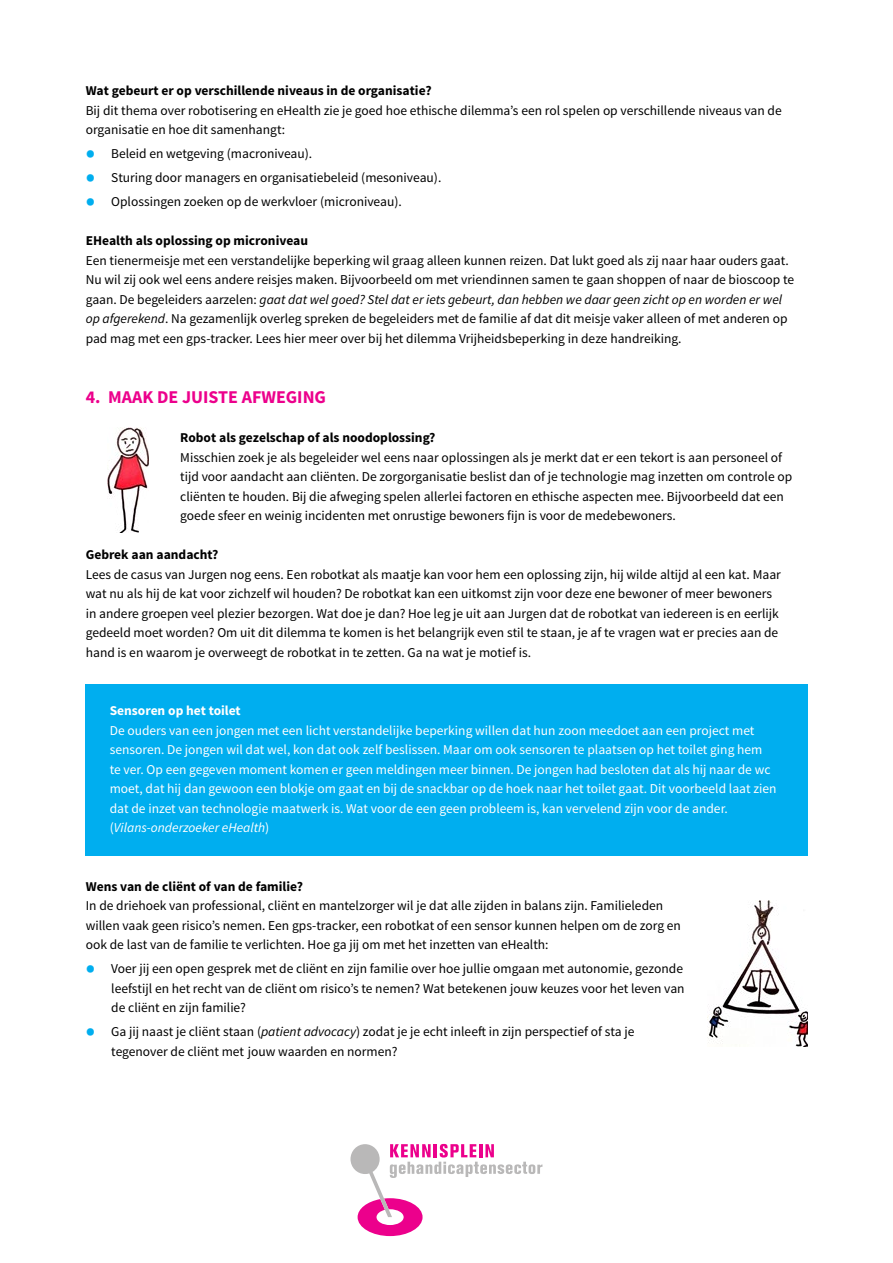
<style>
.page{position:relative;width:893px;height:1263px;background:#fff}
.page>*{position:absolute;margin:0;border:0;box-sizing:border-box;transform-origin:0 0}
.t1{font:700 18px "Source Sans Pro";color:#ec008c}
.t2{font:13.5px/19.5px "Source Sans Pro";color:#000}
.t3{font:13.5px/19.5px "Source Sans Pro";color:#fff}
.t4{font:700 13.5px "Source Sans Pro";color:#000}
.t5{font:700 13.5px "Source Sans Pro";color:#fff}
.s1{font-weight:700;font-size:27px;color:#00aeef}
.s2{font-style:italic}
</style>
<div class="page">
<svg style="left:350px;top:1144px;width:192px;height:92px"></svg>
<div style="left:85px;top:685px;width:723px;height:171px;background:#00aeef"></div>
<img style="left:107px;top:428px;width:42px;height:105px">
<img style="left:708px;top:901px;width:100px;height:145px">
<p class="t4" style="left:86px;top:82px;width:347px">Wat gebeurt er op verschillende niveaus in de organisatie?</p>
<p class="t2" style="left:86px;top:101px;width:697px">Bij dit thema over robotisering en eHealth zie je goed hoe ethische dilemma’s een rol spelen op verschillende niveaus van de organisatie en hoe dit samenhangt:</p>
<p class="t2" style="left:86px;top:144px;width:228px"><span class="s1">•</span> Beleid en wetgeving (macroniveau).</p>
<p class="t2" style="left:86px;top:168px;width:357px"><span class="s1">•</span> Sturing door managers en organisatiebeleid (mesoniveau).</p>
<p class="t2" style="left:86px;top:192px;width:318px"><span class="s1">•</span> Oplossingen zoeken op de werkvloer (microniveau).</p>
<p class="t4" style="left:86px;top:232px;width:224px">EHealth als oplossing op microniveau</p>
<p class="t2" style="left:86px;top:251px;width:710px">Een tienermeisje met een verstandelijke beperking wil graag alleen kunnen reizen. Dat lukt goed als zij naar haar ouders gaat.<br>Nu wil zij ook wel eens andere reisjes maken. Bijvoorbeeld om met vriendinnen samen te gaan shoppen of naar de bioscoop te gaan. De begeleiders aarzelen: <span class="s2">gaat dat wel goed? Stel dat er iets gebeurt, dan hebben we daar geen zicht op en worden er wel op afgerekend</span>. Na gezamenlijk overleg spreken de begeleiders met de familie af dat dit meisje vaker alleen of met anderen op pad mag met een gps-tracker. Lees hier meer over bij het dilemma Vrijheidsbeperking in deze handreiking.</p>
<h1 class="t1" style="left:86px;top:386px;width:242px">4. MAAK DE JUISTE AFWEGING</h1>
<p class="t4" style="left:180px;top:429px;width:257px">Robot als gezelschap of als noodoplossing?</p>
<p class="t2" style="left:180px;top:448px;width:613px">Misschien zoek je als begeleider wel eens naar oplossingen als je merkt dat er een tekort is aan personeel of tijd voor aandacht aan cliënten. De zorgorganisatie beslist dan of je technologie mag inzetten om controle op cliënten te houden. Bij die afweging spelen allerlei factoren en ethische aspecten mee. Bijvoorbeeld dat een goede sfeer en weinig incidenten met onrustige bewoners fijn is voor de medebewoners.</p>
<p class="t4" style="left:86px;top:546px;width:134px">Gebrek aan aandacht?</p>
<p class="t2" style="left:86px;top:565px;width:697px">Lees de casus van Jurgen nog eens. Een robotkat als maatje kan voor hem een oplossing zijn, hij wilde altijd al een kat. Maar wat nu als hij de kat voor zichzelf wil houden? De robotkat kan een uitkomst zijn voor deze ene bewoner of meer bewoners in andere groepen veel plezier bezorgen. Wat doe je dan? Hoe leg je uit aan Jurgen dat de robotkat van iedereen is en eerlijk gedeeld moet worden? Om uit dit dilemma te komen is het belangrijk even stil te staan, je af te vragen wat er precies aan de hand is en waarom je overweegt de robotkat in te zetten. Ga na wat je motief is.</p>
<p class="t5" style="left:110px;top:702px;width:132px">Sensoren op het toilet</p>
<p class="t3" style="left:110px;top:721px;width:668px">De ouders van een jongen met een licht verstandelijke beperking willen dat hun zoon meedoet aan een project met sensoren. De jongen wil dat wel, kon dat ook zelf beslissen. Maar om ook sensoren te plaatsen op het toilet ging hem te ver. Op een gegeven moment komen er geen meldingen meer binnen. De jongen had besloten dat als hij naar de wc moet, dat hij dan gewoon een blokje om gaat en bij de snackbar op de hoek naar het toilet gaat. Dit voorbeeld laat zien dat de inzet van technologie maatwerk is. Wat voor de een geen probleem is, kan vervelend zijn voor de ander. (<span class="s2">Vilans-onderzoeker eHealth</span>)</p>
<p class="t4" style="left:86px;top:878px;width:219px">Wens van de cliënt of van de familie?</p>
<p class="t2" style="left:86px;top:896px;width:597px">In de driehoek van professional, cliënt en mantelzorger wil je dat alle zijden in balans zijn. Familieleden willen vaak geen risico’s nemen. Een gps-tracker, een robotkat of een sensor kunnen helpen om de zorg en ook de last van de familie te verlichten. Hoe ga jij om met het inzetten van eHealth:</p>
<p class="t2" style="left:111px;top:959px;width:575px;text-align:justify;text-indent:-26px"><span class="s1">•</span> Voer jij een open gesprek met de cliënt en zijn familie over hoe jullie omgaan met autonomie, gezonde leefstijl en het recht van de cliënt om risico’s te nemen? Wat betekenen jouw keuzes voor het leven van de cliënt en zijn familie?</p>
<p class="t2" style="left:111px;top:1022px;width:525px;text-indent:-26px"><span class="s1">•</span> Ga jij naast je cliënt staan (<span class="s2">patient advocacy</span>) zodat je je echt inleeft in zijn perspectief of sta je tegenover de cliënt met jouw waarden en normen?</p>
</div>
